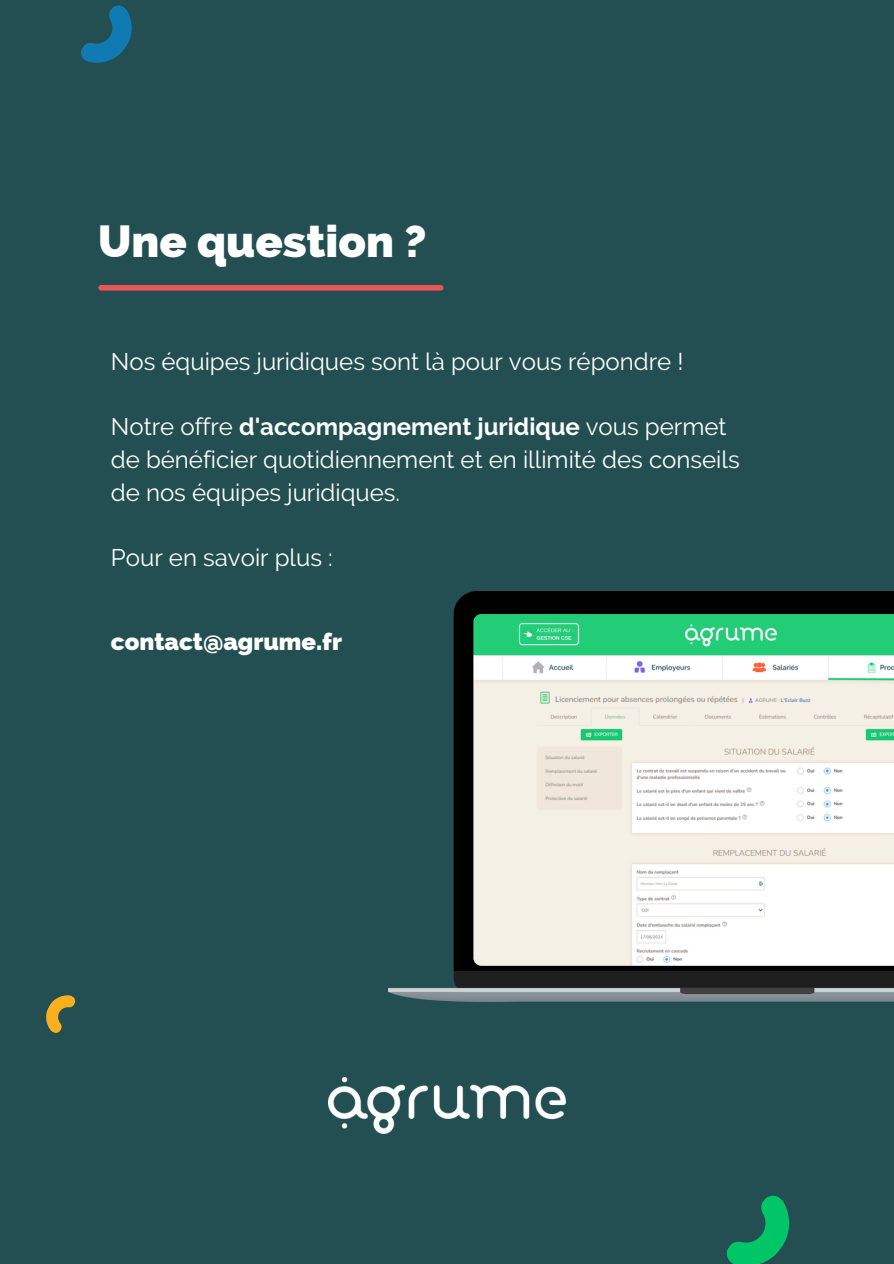
<style>
.page{position:relative;width:894px;height:1264px;background:#fff}
.page>*{position:absolute;margin:0;border:0;box-sizing:border-box;transform-origin:0 0}
.t1{font:800 45px "Raleway";color:#fff}
.t2{font:24px/32.7px "Raleway";color:#fff}
.t3{font:800 24px "Raleway";color:#fff}
.s1{font-weight:700}
</style>
<div class="page">
<div style="left:0;top:0;width:893px;height:1263px;background:#234f52"></div>
<svg style="left:726px;top:1195px;width:64px;height:68px"></svg>
<div style="left:101px;top:285px;width:339px;height:5px;background:#ea5559"></div>
<svg style="left:46px;top:995px;width:29px;height:38px"></svg>
<svg style="left:81px;top:5px;width:51px;height:58px"></svg>
<img style="left:329px;top:1077px;width:236px;height:56px">
<img style="left:389px;top:591px;width:504px;height:410px">
<img style="left:473px;top:614px;width:420px;height:351px">
<p class="t1" style="left:98px;top:215px;width:330px">Une question ?</p>
<p class="t2" style="left:111px;top:345px;width:574px">Nos équipes juridiques sont là pour vous répondre !</p>
<p class="t2" style="left:111px;top:410px;width:630px">Notre offre <span class="s1">d'accompagnement juridique</span> vous permet de bénéficier quotidiennement et en illimité des conseils de nos équipes juridiques.</p>
<p class="t2" style="left:111px;top:541px;width:223px">Pour en savoir plus :</p>
<p class="t3" style="left:111px;top:627px;width:233px">contact@agrume.fr</p>
</div>
